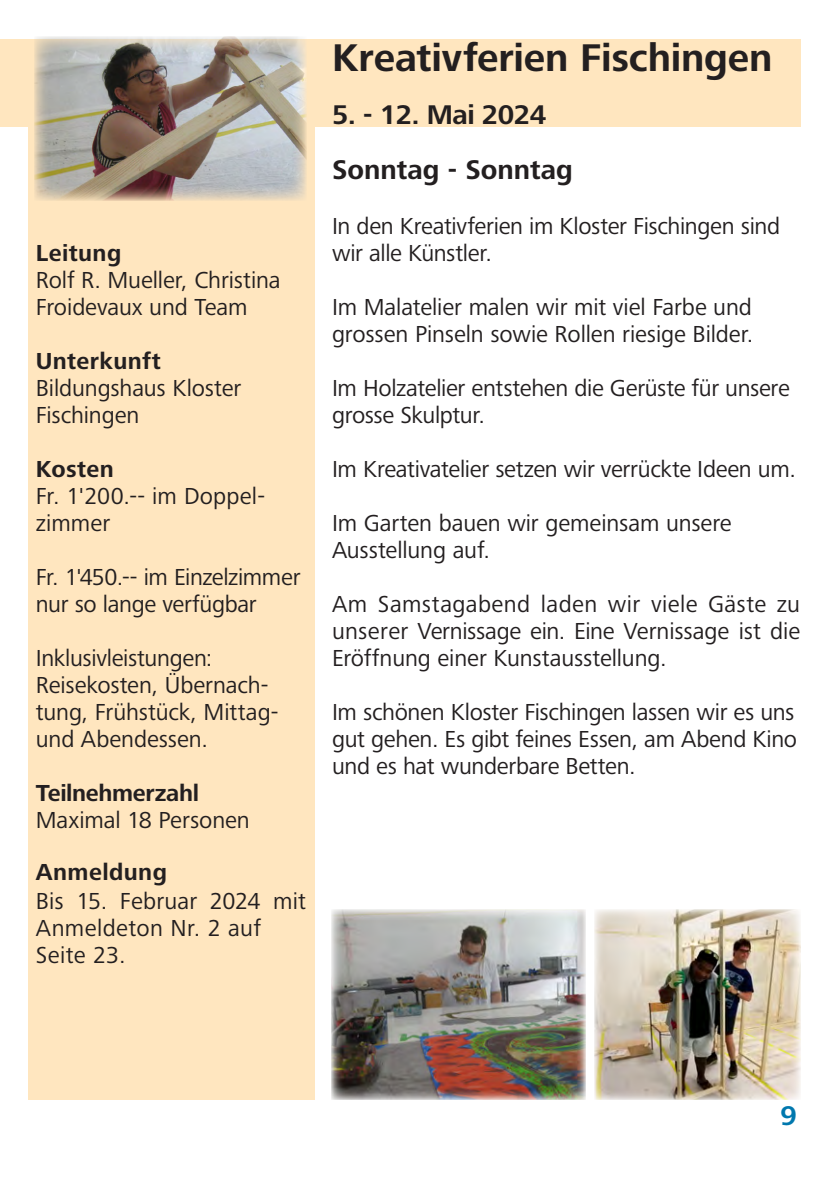
<style>
.page{position:relative;width:840px;height:1191px;background:#fff}
.page>*{position:absolute;margin:0;border:0;box-sizing:border-box;transform-origin:0 0}
.t1{font:700 40px "Zeiss Frutiger Next Pro";letter-spacing:-.005em;color:#231f20}
.t2{font:700 28px "Zeiss Frutiger Next Pro";color:#231f20}
.t3{font:700 28px "Zeiss Frutiger Next Pro";letter-spacing:-.02em;color:#231f20}
.Inhalt-Text{font:700 28px "Zeiss Frutiger Next Pro";color:#0078ae}
.t4{font:24px/27px "Zeiss Frutiger Next Pro";letter-spacing:-.01em;color:#231f20}
.t5{font:24px/27px "Zeiss Frutiger Next Pro";letter-spacing:.01em;color:#231f20}
.Inhalt-Text-2{font:700 24px "Zeiss Frutiger Next Pro";letter-spacing:.015em;color:#231f20}
.Inhalt-Text-3{font:700 24px "Zeiss Frutiger Next Pro";letter-spacing:-.015em;color:#231f20}
</style>
<div class="page">
<div style="left:0;top:40px;width:799px;height:87px;background:#ffe6bf"></div>
<div style="left:28px;top:39px;width:287px;height:1060px;background:#ffe6bf"></div>
<img style="left:332px;top:909px;width:253px;height:190px">
<img style="left:594px;top:909px;width:205px;height:190px">
<img style="left:35px;top:36px;width:271px;height:165px">
<p class="Inhalt-Text-2" style="left:36px;top:239px;width:87px">Leitung</p>
<p class="t4" style="left:36px;top:267px;width:246px">Rolf R. Mueller, Christina<br>Froidevaux und Team</p>
<p class="Inhalt-Text-2" style="left:36px;top:347px;width:127px">Unterkunft</p>
<p class="t4" style="left:36px;top:375px;width:207px">Bildungshaus Kloster</p>
<p class="t4" style="left:36px;top:402px;width:105px">Fischingen</p>
<p class="Inhalt-Text-2" style="left:36px;top:455px;width:79px">Kosten</p>
<p class="t4" style="left:36px;top:483px;width:231px">Fr. 1'200.-- im Doppel&shy;zimmer</p>
<p class="t4" style="left:36px;top:564px;width:266px">Fr. 1'450.-- im Einzelzimmer nur so lange verfügbar</p>
<p class="t4" style="left:36px;top:645px;width:178px">Inklusivleistungen:</p>
<p class="t4" style="left:36px;top:672px;width:244px">Reisekosten, Übernach&shy;tung, Frühstück, Mittag&shy;und Abendessen.</p>
<p class="Inhalt-Text-3" style="left:36px;top:779px;width:165px">Teilnehmerzahl</p>
<p class="t4" style="left:36px;top:807px;width:215px">Maximal 18 Personen</p>
<p class="Inhalt-Text-2" style="left:36px;top:858px;width:133px">Anmeldung</p>
<p class="t5" style="left:36px;top:888px;width:272px">Bis 15. Februar 2024 mit<br>Anmeldeton Nr. 2 auf</p>
<p class="t4" style="left:36px;top:942px;width:91px">Seite 23.</p>
<p class="t1" style="left:332px;top:35px;width:441px">Kreativferien Fischingen</p>
<p class="t3" style="left:332px;top:98px;width:215px">5. - 12. Mai 2024</p>
<p class="t2" style="left:332px;top:153px;width:242px">Sonntag - Sonntag</p>
<p class="t4" style="left:332px;top:213px;width:449px">In den Kreativferien im Kloster Fischingen sind wir alle Künstler.</p>
<p class="t4" style="left:332px;top:294px;width:422px">Im Malatelier malen wir mit viel Farbe und grossen Pinseln sowie Rollen riesige Bilder.</p>
<p class="t4" style="left:332px;top:375px;width:459px">Im Holzatelier entstehen die Gerüste für unsere grosse Skulptur.</p>
<p class="t4" style="left:332px;top:456px;width:465px">Im Kreativatelier setzen wir verrückte Ideen um.</p>
<p class="t4" style="left:332px;top:510px;width:401px">Im Garten bauen wir gemeinsam unsere<br>Ausstellung auf.</p>
<p class="t4" style="left:332px;top:591px;width:469px;text-align:justify">Am Samstagabend laden wir viele Gäste zu unserer Vernissage ein. Eine Vernissage ist die Eröffnung einer Kunstausstellung.</p>
<p class="t4" style="left:332px;top:699px;width:466px;text-align:justify">Im schönen Kloster Fischingen lassen wir es uns gut gehen. Es gibt feines Essen, am Abend Kino und es hat wunderbare Betten.</p>
<p class="Inhalt-Text" style="left:780px;top:1099px;width:18px">9</p>
</div>
